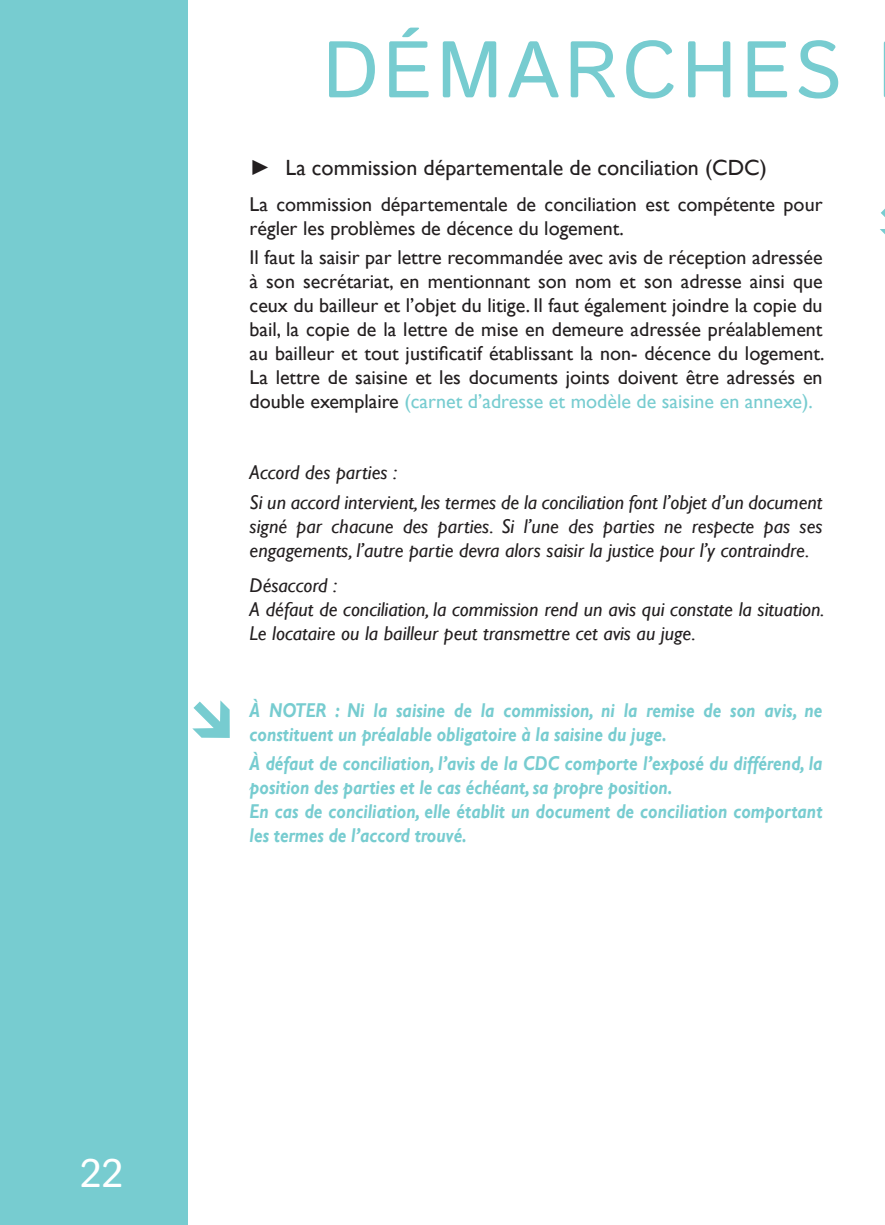
<style>
.page{position:relative;width:885px;height:1225px;background:#fff}
.page>*{position:absolute;margin:0;border:0;box-sizing:border-box;transform-origin:0 0}
.t1{font:80px "Istok";letter-spacing:.05em;color:#77ccd0}
.t2{font:40px "Istok";color:#fff}
.t3{font:22px "Gill Sans";color:#231f20}
.t4{font:20px/24px "Gill Sans";color:#231f20}
.t5{font:italic 20px/24px "Gill Sans";color:#231f20;text-align:justify}
.t6{font:italic 700 20px/24px "Gill Sans";color:#77ccd0;scale:.85 1}
.s1{font-family:"Franklin Gothic"}
.s2{color:#77ccd0}
</style>
<div class="page">
<div style="left:0;top:0;width:187px;height:1224px;background:#77ccd0"></div>
<svg style="left:192px;top:700px;width:38px;height:38px"></svg>
<svg style="left:880px;top:209px;width:4px;height:24px"></svg>
<h2 class="t2" style="left:80px;top:1147px;width:45px">22</h2>
<p class="t1" style="left:322px;top:17px;width:521px">DÉMARCHES</p>
<p class="t3" style="left:249px;top:155px;width:519px"><span class="s1">►</span> La commission départementale de conciliation (CDC)</p>
<p class="t4" style="left:249px;top:192px;width:574px">La commission départementale de conciliation est compétente pour régler les problèmes de décence du logement.</p>
<p class="t4" style="left:249px;top:246px;width:576px;text-align:justify">Il faut la saisir par lettre recommandée avec avis de réception adressée à son secrétariat, en mentionnant son nom et son adresse ainsi que ceux du bailleur et l’objet du litige. Il faut également joindre la copie du bail, la copie de la lettre de mise en demeure adressée préalablement au bailleur et tout justificatif établissant la non- décence du logement.<br>La lettre de saisine et les documents joints doivent être adressés en double exemplaire <span class="s2">(carnet d’adresse et modèle de saisine en annexe).</span></p>
<p class="t5" style="left:249px;top:461px;width:149px">Accord des parties :</p>
<p class="t5" style="left:249px;top:490px;width:574px">Si un accord intervient, les termes de la conciliation font l’objet d’un document signé par chacune des parties. Si l’une des parties ne respecte pas ses engagements, l’autre partie devra alors saisir la justice pour l’y contraindre.</p>
<p class="t5" style="left:249px;top:574px;width:89px">Désaccord :</p>
<p class="t5" style="left:249px;top:598px;width:576px">A défaut de conciliation, la commission rend un avis qui constate la situation.<br>Le locataire ou la bailleur peut transmettre cet avis au juge.</p>
<p class="t6" style="left:249px;top:698px;width:675px">À NOTER : Ni la saisine de la commission, ni la remise de son avis, ne constituent un préalable obligatoire à la saisine du juge.</p>
<p class="t6" style="left:249px;top:752px;width:675px">À défaut de conciliation, l’avis de la CDC comporte l’exposé du différend, la position des parties et le cas échéant, sa propre position.</p>
<p class="t6" style="left:249px;top:800px;width:675px">En cas de conciliation, elle établit un document de conciliation comportant les termes de l’accord trouvé.</p>
</div>
